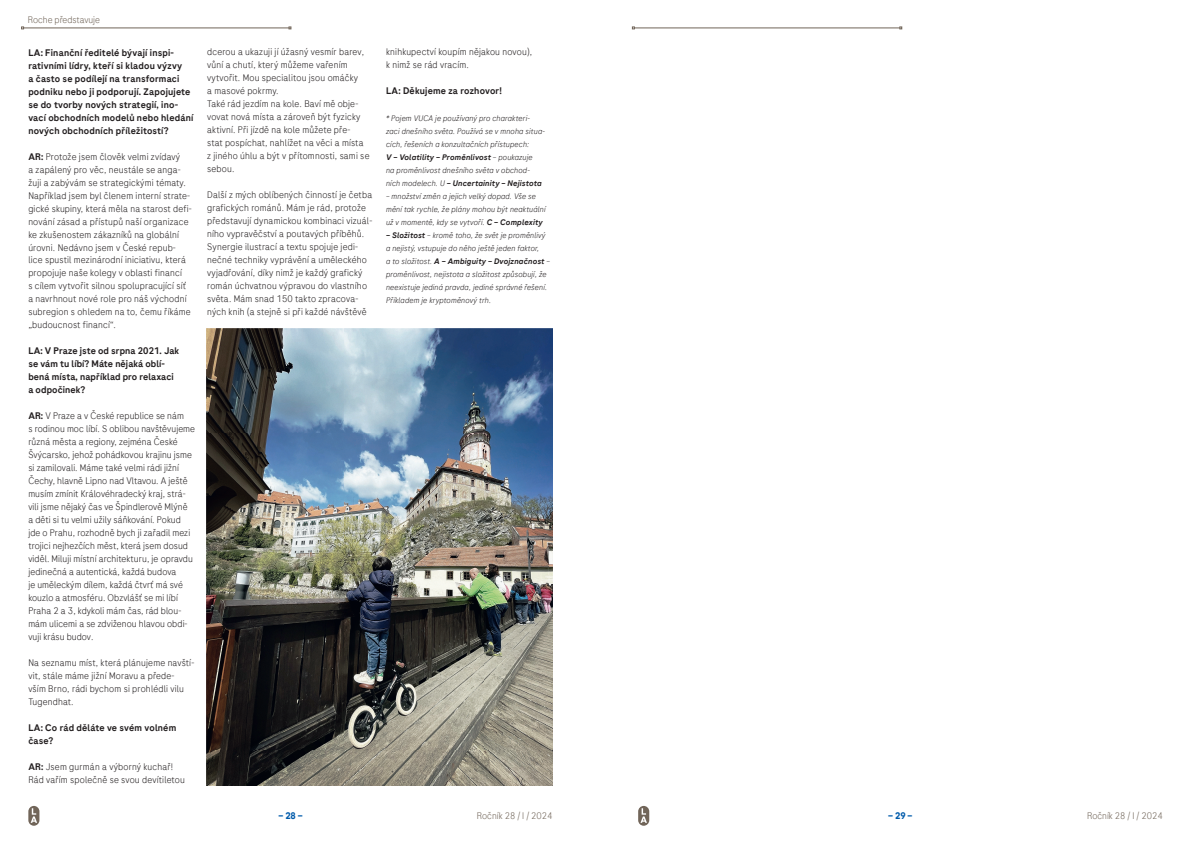
<style>
.page{position:relative;width:1191px;height:842px;background:#fff}
.page>*{position:absolute;margin:0;border:0;box-sizing:border-box;transform-origin:0 0}
.t1{font:300 9.5px/13px "Roche Sans";letter-spacing:.015em;color:#231f20}
.t2{font:300 9.5px/13px "Roche Sans";letter-spacing:.02em;color:#231f20}
.t3{font:300 9.5px "Roche Sans";color:#716559}
.t4{font:500 9.5px "Roche Sans";color:#015bab}
.t5{font:italic 300 8px/13px "Roche Sans";letter-spacing:.02em;color:#231f20}
.s1{font-style:inherit}
</style>
<div class="page">
<img style="left:207px;top:329px;width:345px;height:457px">
<div style="left:28px;top:806px;width:11px;height:20px;background:#716559;border-radius:6px"></div>
<svg style="left:31px;top:808px;width:6px;height:15px"></svg>
<div style="left:638px;top:806px;width:11px;height:20px;background:#716559;border-radius:6px"></div>
<svg style="left:640px;top:808px;width:7px;height:15px"></svg>
<hr style="left:634px;top:28px;width:265px;height:1px;background:#716559">
<hr style="left:24px;top:28px;width:265px;height:1px;background:#716559">
<p class="t3" style="left:28px;top:14px;width:74px">Roche představuje</p>
<p class="t2" style="left:28px;top:46px;width:167px">LA: Finanční ředitelé bývají inspi&shy;rativními lídry, kteří si kladou výzvy<br>a často se podílejí na transformaci podniku nebo ji podporují. Zapojujete se do tvorby nových strategií, ino&shy;vací obchodních modelů nebo hledání nových obchodních příležitostí?</p>
<p class="t1" style="left:28px;top:150px;width:165px"><span class="s1">AR:</span> Protože jsem člověk velmi zvídavý<br>a zapálený pro věc, neustále se anga&shy;žuji a zabývám se strategickými tématy.<br>Například jsem byl členem interní strate&shy;gické skupiny, která měla na starost defi&shy;nování zásad a přístupů naší organizace ke zkušenostem zákazníků na globální úrovni. Nedávno jsem v České repub&shy;lice spustil mezinárodní iniciativu, která propojuje naše kolegy v oblasti financí<br>s cílem vytvořit silnou spolupracující síť a navrhnout nové role pro náš východní subregion s ohledem na to, čemu říkáme „budoucnost financí“.</p>
<p class="t2" style="left:28px;top:345px;width:152px">LA: V Praze jste od srpna 2021. Jak se vám tu líbí? Máte nějaká oblí&shy;bená místa, například pro relaxaci a odpočinek?</p>
<p class="t1" style="left:28px;top:409px;width:168px"><span class="s1">AR:</span> V Praze a v České republice se nám<br>s rodinou moc líbí. S oblibou navštěvujeme různá města a regiony, zejména České Švýcarsko, jehož pohádkovou krajinu jsme si zamilovali. Máme také velmi rádi jižní Čechy, hlavně Lipno nad Vltavou. A ještě musím zmínit Královéhradecký kraj, strá&shy;vili jsme nějaký čas ve Špindlerově Mlýně<br>a děti si tu velmi užily sáňkování. Pokud jde o Prahu, rozhodně bych ji zařadil mezi trojici nejhezčích měst, která jsem dosud viděl. Miluji místní architekturu, je opravdu jedinečná a autentická, každá budova<br>je uměleckým dílem, každá čtvrť má své kouzlo a atmosféru. Obzvlášť se mi líbí Praha 2 a 3, kdykoli mám čas, rád blou&shy;mám ulicemi a se zdviženou hlavou obdi&shy;vuji krásu budov.</p>
<p class="t1" style="left:28px;top:656px;width:167px">Na seznamu míst, která plánujeme navští&shy;vit, stále máme jižní Moravu a přede&shy;vším Brno, rádi bychom si prohlédli vilu<br>Tugendhat.</p>
<p class="t2" style="left:28px;top:721px;width:149px">LA: Co rád děláte ve svém volném čase?</p>
<p class="t1" style="left:28px;top:760px;width:158px"><span class="s1">AR:</span> Jsem gurmán a výborný kuchař!<br>Rád vařím společně se svou devítiletou</p>
<p class="t1" style="left:207px;top:45px;width:164px">dcerou a ukazuji jí úžasný vesmír barev, vůní a chutí, který můžeme vařením vytvořit. Mou specialitou jsou omáčky<br>a masové pokrmy.<br>Také rád jezdím na kole. Baví mě obje&shy;vovat nová místa a zároveň být fyzicky aktivní. Při jízdě na kole můžete pře-<br>stat pospíchat, nahlížet na věci a místa z jiného úhlu a být v přítomnosti, sami se sebou.</p>
<p class="t1" style="left:207px;top:188px;width:166px">Další z mých oblíbených činností je četba grafických románů. Mám je rád, protože představují dynamickou kombinaci vizuál&shy;ního vypravěčství a poutavých příběhů.<br>Synergie ilustrací a textu spojuje jedi&shy;nečné techniky vyprávění a uměleckého vyjadřování, díky nimž je každý grafický román úchvatnou výpravou do vlastního světa. Mám snad 150 takto zpracova&shy;ných knih (a stejně si při každé návštěvě</p>
<p class="t1" style="left:386px;top:45px;width:147px">knihkupectví koupím nějakou novou), k nimž se rád vracím.</p>
<p class="t2" style="left:386px;top:84px;width:117px">LA: Děkujeme za rozhovor!</p>
<p class="t5" style="left:386px;top:111px;width:160px">* Pojem VUCA je používaný pro charakteri&shy;zaci dnešního světa. Používá se v mnoha situa&shy;cích, řešeních a konzultačních přístupech:<br><span class="s1">V – Volatility – Proměnlivost</span> – poukazuje<br>na proměnlivost dnešního světa v obchod&shy;ních modelech. U <span class="s1">– Uncertainity – Nejistota</span></p>
<p class="t5" style="left:386px;top:189px;width:161px">– množství změn a jejich velký dopad. Vše se mění tak rychle, že plány mohou být neaktuální už v momentě, kdy se vytvoří. <span class="s1">C – Complexity</span></p>
<p class="t5" style="left:386px;top:228px;width:165px"><span class="s1">– Složitost</span> – kromě toho, že svět je proměnlivý a nejistý, vstupuje do něho ještě jeden faktor,<br>a to složitost. <span class="s1">A – Ambiguity – Dvojznačnost</span> – proměnlivost, nejistota a složitost způsobují, že neexistuje jediná pravda, jediné správné řešení.<br>Příkladem je kryptoměnový trh.</p>
<p class="t4" style="left:278px;top:810px;width:26px">– 28 –</p>
<p class="t3" style="left:477px;top:810px;width:77px">Ročník 28 / I / 2024</p>
<p class="t4" style="left:888px;top:810px;width:26px">– 29 –</p>
<p class="t3" style="left:1087px;top:810px;width:77px">Ročník 28 / I / 2024</p>
</div>
